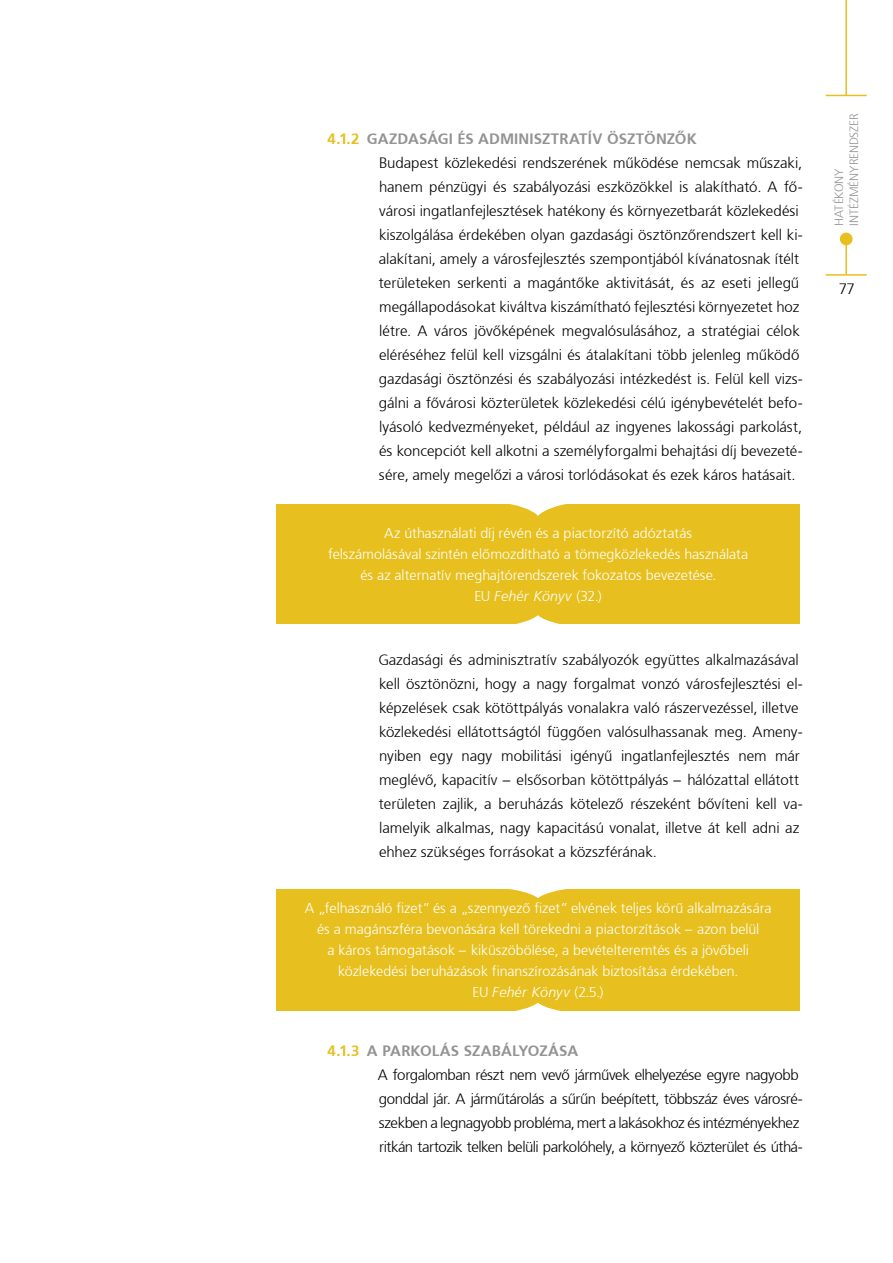
<style>
.page{position:relative;width:893px;height:1263px;background:#fff}
.page>*{position:absolute;margin:0;border:0;box-sizing:border-box;transform-origin:0 0}
.t1{font:15px/24px "Frutiger Lt PFL";letter-spacing:.035em;color:#000}
.t2{font:15px/24px "Frutiger Lt PFL";letter-spacing:.005em;color:#000}
.t3{font:700 15px "Frutiger PFL";letter-spacing:.03em;color:#939393}
.t4{font:14.25px/21px "Frutiger Lt PFL";letter-spacing:.04em;color:#fff;text-align:center}
.t5{font:12px/15px "Frutiger Lt PFL";color:#939393}
.s1{color:#e7c01f}
.s2{font-style:italic}
</style>
<div class="page">
<hr style="left:826px;top:274px;width:41px;height:2px;background:#e7c01f">
<hr style="left:826px;top:95px;width:41px;height:1px;background:#e7c01f">
<hr style="left:845px;top:0;width:2px;height:96px;background:#e7c01f">
<hr style="left:845px;top:244px;width:2px;height:31px;background:#e7c01f">
<div style="left:840px;top:233px;width:13px;height:12px;background:#e7c01f;border-radius:50%"></div>
<div style="left:276px;top:504px;width:523px;height:120px;background:#e7c01f"></div>
<svg style="left:510px;top:504px;width:56px;height:12px"></svg>
<svg style="left:516px;top:615px;width:44px;height:9px"></svg>
<div style="left:276px;top:889px;width:523px;height:121px;background:#e7c01f"></div>
<svg style="left:509px;top:889px;width:58px;height:9px"></svg>
<svg style="left:506px;top:1003px;width:64px;height:8px"></svg>
<p class="t3" style="left:327px;top:129px;width:369px"><span class="s1">4.1.2</span> GAZDASÁGI ÉS ADMINISZTRATÍV ÖSZTÖNZŐK</p>
<p class="t1" style="left:379px;top:151px;width:425px">Budapest közlekedési rendszerének működése nemcsak műszaki, hanem pénzügyi és szabályozási eszközökkel is alakítható. A fő&shy;városi ingatlanfejlesztések hatékony és környezetbarát közlekedési kiszolgálása érdekében olyan gazdasági ösztönzőrendszert kell ki&shy;alakítani, amely a városfejlesztés szempontjából kívánatosnak ítélt területeken serkenti a magántőke aktivitását, és az eseti jellegű megállapodásokat kiváltva kiszámítható fejlesztési környezetet hoz létre. A város jövőképének megvalósulásához, a stratégiai célok eléréséhez felül kell vizsgálni és átalakítani több jelenleg működő gazdasági ösztönzési és szabályozási intézkedést is. Felül kell vizs&shy;gálni a fővárosi közterületek közlekedési célú igénybevételét befo&shy;lyásoló kedvezményeket, például az ingyenes lakossági parkolást, és koncepciót kell alkotni a személyforgalmi behajtási díj bevezeté&shy;sére, amely megelőzi a városi torlódásokat és ezek káros hatásait.</p>
<p class="t4" style="left:328px;top:522px;width:421px">Az úthasználati díj révén és a piactorzító adóztatás<br>felszámolásával szintén előmozdítható a tömegközlekedés használata és az alternatív meghajtórendszerek fokozatos bevezetése.<br>EU <span class="s2">Fehér Könyv</span> (32.)</p>
<p class="t1" style="left:378px;top:648px;width:426px">Gazdasági és adminisztratív szabályozók együttes alkalmazásával kell ösztönözni, hogy a nagy forgalmat vonzó városfejlesztési el&shy;képzelések csak kötöttpályás vonalakra való rászervezéssel, illetve közlekedési ellátottságtól függően valósulhassanak meg. Amen - nyiben egy nagy mobilitási igényű ingatlanfejlesztés nem már meglévő, kapacitív – elsősorban kötöttpályás – hálózattal ellátott területen zajlik, a beruházás kötelező részeként bővíteni kell va&shy;lamelyik alkalmas, nagy kapacitású vonalat, illetve át kell adni az ehhez szükséges forrásokat a közszférának.</p>
<p class="t4" style="left:305px;top:898px;width:468px">A „felhasználó fizet” és a „szennyező fizet” elvének teljes körű alkalmazására és a magánszféra bevonására kell törekedni a piactorzítások – azon belül<br>a káros támogatások – kiküszöbölése, a bevételteremtés és a jövőbeli közlekedési beruházások finanszírozásának biztosítása érdekében.<br>EU <span class="s2">Fehér Könyv</span> (2.5.)</p>
<p class="t3" style="left:327px;top:1041px;width:252px"><span class="s1">4.1.3</span> A PARKOLÁS SZABÁLYOZÁSA</p>
<p class="t2" style="left:378px;top:1063px;width:426px">A forgalomban részt nem vevő járművek elhelyezése egyre nagyobb gonddal jár. A járműtárolás a sűrűn beépített, többszáz éves városré&shy;szekben a legnagyobb probléma, mert a lakásokhoz és intézményekhez ritkán tartozik telken belüli parkolóhely, a környező közterület és úthá-</p>
<p class="t5" style="left:832px;top:226px;width:113px;rotate:-90deg">hatékony intézményrendszer</p>
<p class="t1" style="left:839px;top:277px;width:16px">77</p>
</div>
